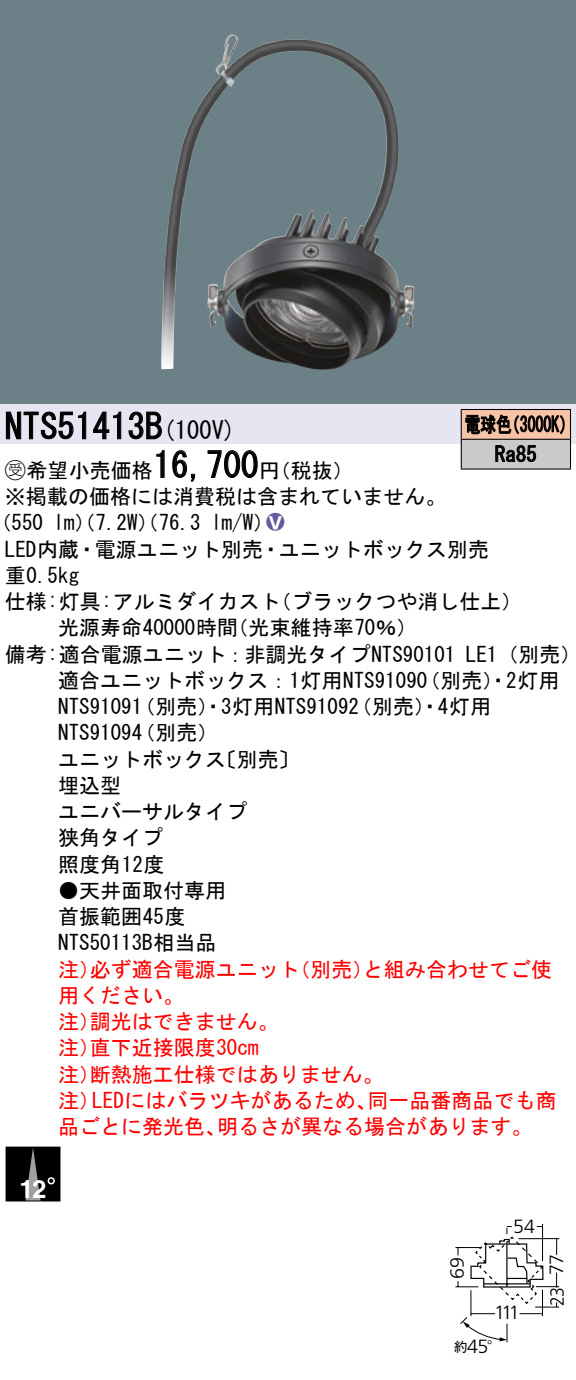
<style>
.page{position:relative;width:576px;height:1380px;background:#fff}
.page>*{position:absolute;margin:0;border:0;box-sizing:border-box;transform-origin:0 0}
.t1{font:35px "MS Gothic";color:#000}
.t2{font:700 25.2px "Helvetica LT Std";color:#fff}
.t3{font:24.5px "MS Gothic";color:#000}
.t4{font:21px/26.2px "MS Gothic";color:#000}
.t5{font:21px/26.2px "MS Gothic";color:#f00}
.t6{font:21px/29.8px "MS Gothic";color:#000;scale:.75 1}
.t7{font:21px "Ford Classification 1";color:#635aa0}
.t8{font:300 19.25px "Frutiger LT Std";letter-spacing:-.06em;color:#000}
.t9{font:300 19.25px "Frutiger LT Std";letter-spacing:-.06em;color:#000;scale:.93 1}
.t10{font:13.3px "Gothic MB101 Pro Regular 90 pv RKSJ H";color:#000}
.s1{font-size:35px}
.s2{font-family:"Ford Classification 1"}
.s3{color:#fff}
.s4{font-family:"Gothic MB101 Pro Regular 90 pv RKSJ H";font-weight:400;font-size:15.75px}
</style>
<div class="page">
<div style="left:0;top:0;width:575px;height:404px;background:#6c8087"></div>
<img style="left:161px;top:35px;width:225px;height:334px">
<div style="left:0;top:404px;width:575px;height:40px;background:#e6e5f2"></div>
<svg style="left:6px;top:411px;width:81px;height:29px"></svg>
<svg style="left:93px;top:411px;width:29px;height:29px"></svg>
<svg style="left:128px;top:411px;width:34px;height:29px"></svg>
<svg style="left:156px;top:450px;width:9px;height:28px"></svg>
<svg style="left:172px;top:450px;width:24px;height:32px"></svg>
<svg style="left:207px;top:450px;width:51px;height:28px"></svg>
<div style="left:6px;top:1147px;width:54px;height:54px;background:#000"></div>
<svg style="left:25px;top:1148px;width:16px;height:51px"></svg>
<div style="left:6px;top:1146px;width:54px;height:55px;border:1px solid #000"></div>
<svg style="left:48px;top:1177px;width:7px;height:7px"></svg>
<div style="left:461px;top:409px;width:109px;height:30px;background:#f7c4a7"></div>
<div style="left:461px;top:439px;width:109px;height:30px;background:#cacaca"></div>
<hr style="left:460px;top:409px;width:110px;height:1px;background:#000">
<hr style="left:569px;top:410px;width:2px;height:29px;background:#000">
<hr style="left:460px;top:439px;width:110px;height:1px;background:#000">
<hr style="left:569px;top:440px;width:2px;height:28px;background:#000">
<hr style="left:460px;top:468px;width:110px;height:2px;background:#000">
<svg style="left:460px;top:410px;width:104px;height:58px"></svg>
<svg style="left:455px;top:1224px;width:105px;height:119px"></svg>
<h1 class="t1" style="left:5px;top:409px;width:142px">NTS51413</h1>
<p class="t3" style="left:145px;top:418px;width:92px">(<span class="s1">B</span> 100 (V</p>
<p class="t6" style="left:494px;top:409px;width:57px;text-indent:-30px">電球色<br>Ra85</p>
<p class="t6" style="left:504px;top:409px;width:96px">（3000 (K</p>
<h1 class="t1" style="left:153px;top:447px;width:106px">16,700</h1>
<p class="t4" style="left:5px;top:457px;width:442px"><span class="s2">B</span>希望小売価格<br>※掲載の価格には消費税は含まれていません。</p>
<p class="t7" style="left:266px;top:511px;width:19px">2<span class="s3">8</span></p>
<p class="t4" style="left:259px;top:457px;width:96px">（円税抜(</p>
<p class="t4" style="left:211px;top:509px;width:64px">l m (W/</p>
<p class="t4" style="left:-9px;top:509px;width:54px">（550</p>
<p class="t4" style="left:5px;top:536px;width:485px">LED内蔵・電源ユニット別売・ユニットボックス別売</p>
<p class="t4" style="left:5px;top:562px;width:76px">重0.5kg</p>
<p class="t4" style="left:270px;top:588px;width:254px">（ブラックつや消し仕上(</p>
<p class="t4" style="left:54px;top:509px;width:149px">lm）（7.2 ）（W 76.3</p>
<p class="t4" style="left:227px;top:588px;width:191px;text-indent:-222px">仕様:灯具:アルミダイカスト<br>（光束維持率70％(</p>
<p class="t4" style="left:58px;top:614px;width:181px">光源寿命40000時間</p>
<p class="t4" style="left:419px;top:641px;width:141px;text-indent:-414px">備考:適合電源ユニット：非調光タイプNTS90101<br>（別売）・2灯用</p>
<p class="t4" style="left:465px;top:641px;width:117px">LE （1 別売(</p>
<p class="t4" style="left:351px;top:667px;width:141px;text-indent:-293px">適合ユニットボックス：1灯用NTS91090<br>（別売）・4灯用</p>
<p class="t4" style="left:134px;top:693px;width:226px">（別売）・3灯用NTS91092</p>
<p class="t4" style="left:134px;top:693px;width:85px;text-indent:-76px">NTS91091<br>（別売(</p>
<p class="t4" style="left:58px;top:719px;width:85px">NTS91094</p>
<p class="t4" style="left:58px;top:746px;width:190px">ユニットボックス埋込型<br>ユニバーサルタイプ狭角タイプ<br>照度角12度</p>
<p class="t4" style="left:58px;top:877px;width:169px">●天井面取付専用首振範囲45度<br>NTS50113B相当品</p>
<p class="t4" style="left:216px;top:746px;width:85px">〔別売〔</p>
<p class="t5" style="left:90px;top:956px;width:211px">必ず適合電源ユニット</p>
<p class="t5" style="left:363px;top:956px;width:190px">と組み合わせてご使</p>
<p class="t5" style="left:289px;top:956px;width:85px">（別売）</p>
<p class="t5" style="left:58px;top:956px;width:43px">注）</p>
<p class="t5" style="left:58px;top:982px;width:127px">用ください。</p>
<p class="t5" style="left:90px;top:1008px;width:190px">調光はできません。</p>
<p class="t5" style="left:90px;top:1008px;width:170px;text-indent:-32px">注）<br>直下近接限度30cm</p>
<p class="t5" style="left:90px;top:1034px;width:295px;text-indent:-32px">注）<br>断熱施工仕様ではありません。</p>
<p class="t5" style="left:58px;top:1061px;width:43px">注）</p>
<p class="t5" style="left:92px;top:1087px;width:286px">LEDにはバラツキがあるため、</p>
<p class="t5" style="left:367px;top:1087px;width:190px">同一品番商品でも商</p>
<p class="t5" style="left:58px;top:1087px;width:43px">注）</p>
<p class="t5" style="left:58px;top:1113px;width:169px">品ごとに発光色、</p>
<p class="t5" style="left:217px;top:1113px;width:317px">明るさが異なる場合があります。</p>
<p class="t2" style="left:19px;top:1173px;width:29px">12</p>
<p class="t8" style="left:513px;top:1215px;width:23px">54</p>
<p class="t8" style="left:446px;top:1279px;width:23px;rotate:-90deg">69</p>
<p class="t8" style="left:545px;top:1275px;width:22px;rotate:-90deg">77</p>
<p class="t8" style="left:494px;top:1301px;width:27px">111</p>
<p class="t8" style="left:467px;top:1335px;width:37px">45<span class="s4">°</span></p>
<p class="t10" style="left:454px;top:1336px;width:15px">約</p>
<p class="t9" style="left:546px;top:1305px;width:21px;rotate:-90deg">23</p>
</div>
